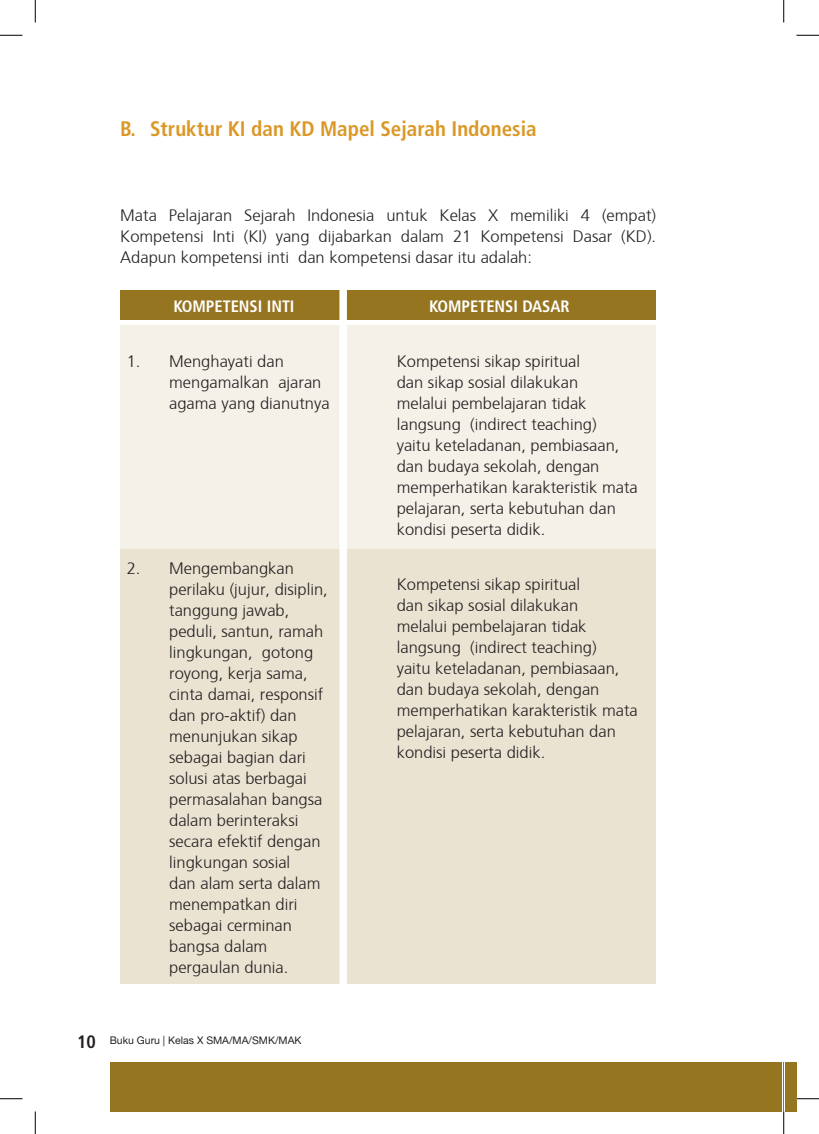
<style>
.page{position:relative;width:819px;height:1134px;background:#fff}
.page>*{position:absolute;margin:0;border:0;box-sizing:border-box;transform-origin:0 0}
.t1{font:700 condensed 21px "Frutiger LT Std";color:#db9826}
.t2{font:300 16.5px/21px "Frutiger";color:#231f20}
.t3{font:700 condensed 16.5px "Frutiger LT Std";color:#fff}
.t4{font:10.5px "Alte Haas Grotesk";color:#231f20}
.s1{font-family:"Frutiger LT Std";font-weight:700;font-stretch:condensed;font-size:18px}
</style>
<div class="page">
<hr style="left:783px;top:1062px;width:1px;height:49px;background:#967521">
<div style="left:785px;top:1062px;width:11px;height:49px;background:#967521"></div>
<div style="left:111px;top:1062px;width:671px;height:49px;background:#967521"></div>
<div style="left:120px;top:325px;width:536px;height:224px;background:#f4f1e9"></div>
<div style="left:120px;top:549px;width:536px;height:434px;background:#eae3d2"></div>
<div style="left:120px;top:290px;width:536px;height:30px;background:#967521"></div>
<div style="left:339px;top:280px;width:8px;height:718px;background:#fff"></div>
<svg style="left:0;top:35px;width:22px;height:1px"></svg>
<svg style="left:796px;top:35px;width:23px;height:1px"></svg>
<svg style="left:0;top:1098px;width:22px;height:1px"></svg>
<svg style="left:796px;top:1098px;width:23px;height:1px"></svg>
<svg style="left:35px;top:0;width:1px;height:22px"></svg>
<svg style="left:35px;top:1111px;width:1px;height:23px"></svg>
<svg style="left:783px;top:0;width:1px;height:22px"></svg>
<svg style="left:783px;top:1111px;width:1px;height:23px"></svg>
<p class="t1" style="left:120px;top:116px;width:418px">B. Struktur KI dan KD Mapel Sejarah Indonesia</p>
<p class="t2" style="left:120px;top:203px;width:537px;text-align:justify">Mata Pelajaran Sejarah Indonesia untuk Kelas X memiliki 4 (empat)<br>Kompetensi Inti (KI) yang dijabarkan dalam 21 Kompetensi Dasar (KD).<br>Adapun kompetensi inti dan kompetensi dasar itu adalah:</p>
<p class="t3" style="left:174px;top:296px;width:122px">KOMPETENSI INTI</p>
<p class="t3" style="left:429px;top:296px;width:142px">KOMPETENSI DASAR</p>
<p class="t2" style="left:169px;top:349px;width:162px;text-indent:-43px">1. Menghayati dan mengamalkan ajaran agama yang dianutnya</p>
<p class="t2" style="left:169px;top:556px;width:160px;text-indent:-43px">2. Mengembangkan perilaku (jujur, disiplin, tanggung jawab, peduli, santun, ramah lingkungan, gotong royong, kerja sama, cinta damai, responsif dan pro-aktif) dan menunjukan sikap sebagai bagian dari solusi atas berbagai permasalahan bangsa dalam berinteraksi secara efektif dengan lingkungan sosial<br>dan alam serta dalam menempatkan diri sebagai cerminan bangsa dalam pergaulan dunia.</p>
<p class="t4" style="left:77px;top:1034px;width:226px"><span class="s1">10</span> Buku Guru | Kelas X SMA/MA/SMK/MAK</p>
<p class="t2" style="left:397px;top:349px;width:243px">Kompetensi sikap spiritual<br>dan sikap sosial dilakukan<br>melalui pembelajaran tidak langsung (indirect teaching)<br>yaitu keteladanan, pembiasaan, dan budaya sekolah, dengan memperhatikan karakteristik mata pelajaran, serta kebutuhan dan kondisi peserta didik.</p>
<p class="t2" style="left:397px;top:572px;width:243px">Kompetensi sikap spiritual<br>dan sikap sosial dilakukan<br>melalui pembelajaran tidak langsung (indirect teaching)<br>yaitu keteladanan, pembiasaan, dan budaya sekolah, dengan memperhatikan karakteristik mata pelajaran, serta kebutuhan dan kondisi peserta didik.</p>
</div>
